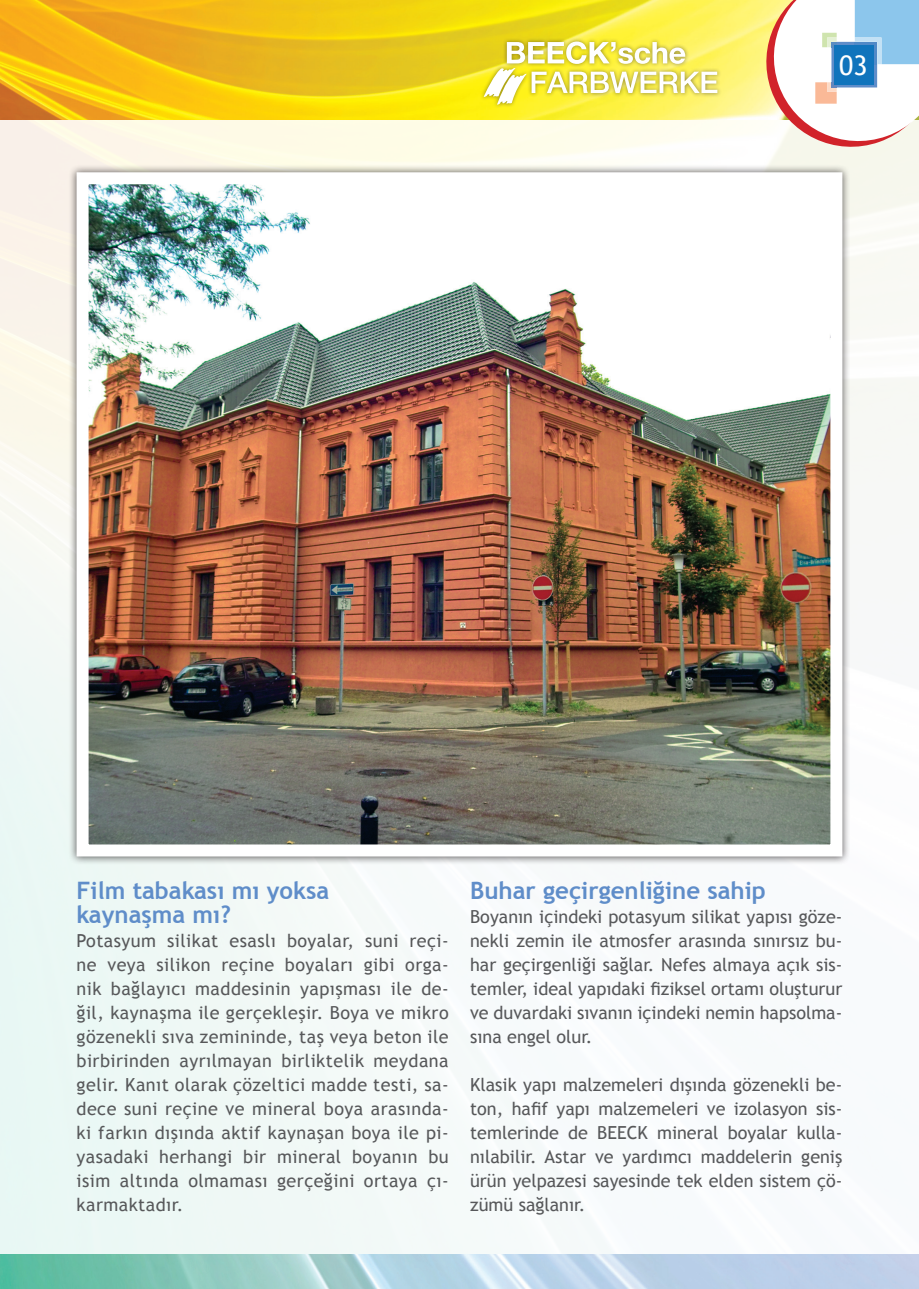
<style>
.page{position:relative;width:919px;height:1289px;background:#fff}
.page>*{position:absolute;margin:0;border:0;box-sizing:border-box;transform-origin:0 0}
.t1{font:27px "Trebuchet MS";color:#fff}
.t2{font:700 24px/24px "Trebuchet MS";color:#5f8dc9}
.t3{font:18px/24px "Trebuchet MS";color:#57585a;text-align:justify}
</style>
<div class="page">
<img style="left:0;top:119px;width:918px;height:1135px">
<img style="left:0;top:0;width:755px;height:119px">
<img style="left:0;top:1254px;width:918px;height:34px">
<svg style="left:755px;top:0;width:163px;height:157px"></svg>
<div style="left:834px;top:45px;width:40px;height:39px;background:#1074bc"></div>
<div style="left:479px;top:37px;width:242px;height:72px;background:#231f20;opacity:.5"></div>
<svg style="left:483px;top:42px;width:234px;height:63px"></svg>
<div style="left:68px;top:164px;width:782px;height:700px;background:#231f20;opacity:.75"></div>
<img style="left:90px;top:185px;width:739px;height:658px">
<div style="left:77px;top:172px;width:765px;height:684px;border:12px solid #fff"></div>
<h1 class="t1" style="left:839px;top:49px;width:30px">03</h1>
<h2 class="t2" style="left:77px;top:878px;width:254px">Film tabakası mı yoksa kaynaşma mı?</h2>
<p class="t3" style="left:77px;top:929px;width:374px">Potasyum silikat esaslı boyalar, suni reçi&shy;ne veya silikon reçine boyaları gibi orga&shy;nik bağlayıcı maddesinin yapışması ile de&shy;ğil, kaynaşma ile gerçekleşir. Boya ve mikro gözenekli sıva zemininde, taş veya beton ile birbirinden ayrılmayan birliktelik meydana gelir. Kanıt olarak çözeltici madde testi, sa&shy;dece suni reçine ve mineral boya arasında&shy;ki farkın dışında aktif kaynaşan boya ile pi&shy;yasadaki herhangi bir mineral boyanın bu isim altında olmaması gerçeğini ortaya çı&shy;karmaktadır.</p>
<h2 class="t2" style="left:470px;top:878px;width:297px">Buhar geçirgenliğine sahip</h2>
<p class="t3" style="left:470px;top:905px;width:374px">Boyanın içindeki potasyum silikat yapısı göze&shy;nekli zemin ile atmosfer arasında sınırsız bu&shy;har geçirgenliği sağlar. Nefes almaya açık sis&shy;temler, ideal yapıdaki fiziksel ortamı oluşturur ve duvardaki sıvanın içindeki nemin hapsolma&shy;sına engel olur.</p>
<p class="t3" style="left:470px;top:1073px;width:374px">Klasik yapı malzemeleri dışında gözenekli be&shy;ton, hafif yapı malzemeleri ve izolasyon sis&shy;temlerinde de BEECK mineral boyalar kulla&shy;nılabilir. Astar ve yardımcı maddelerin geniş ürün yelpazesi sayesinde tek elden sistem çö&shy;zümü sağlanır.</p>
</div>
